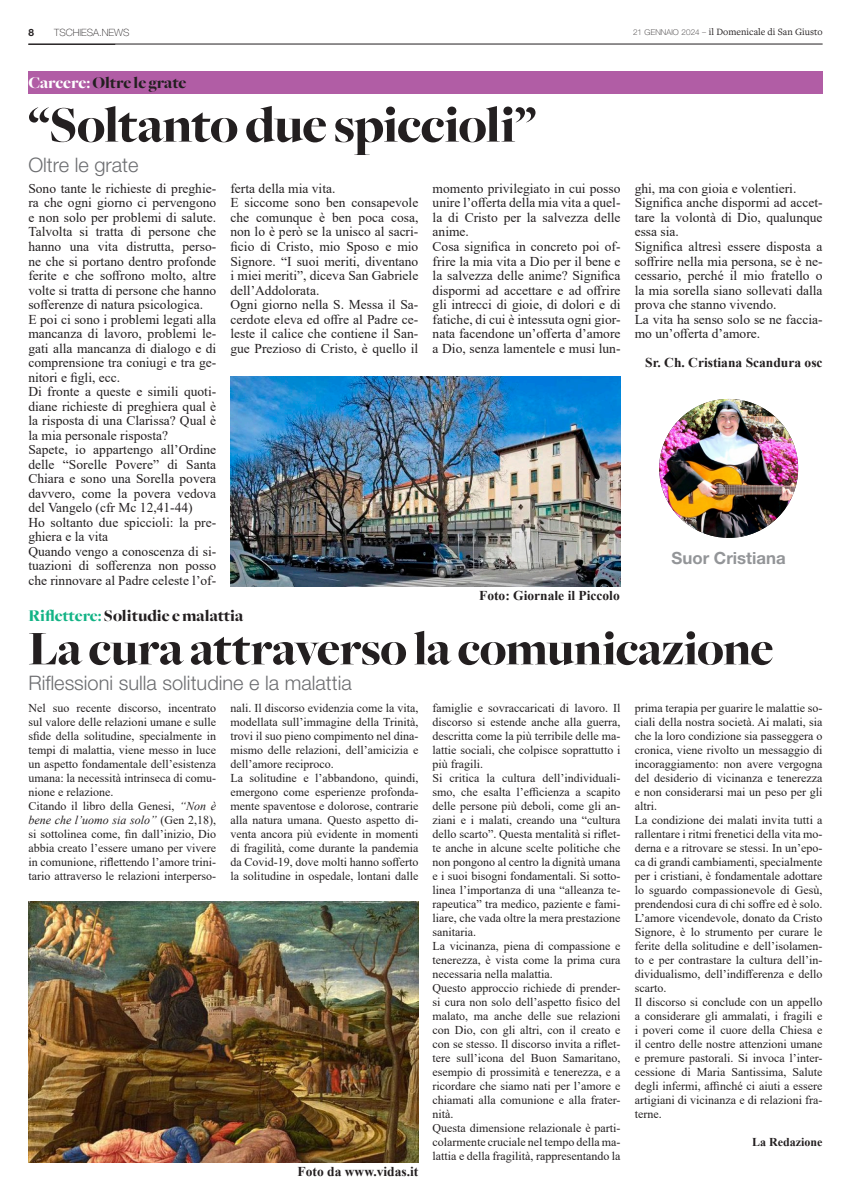
<style>
.page{position:relative;width:851px;height:1191px;background:#fff}
.page>*{position:absolute;margin:0;border:0;box-sizing:border-box;transform-origin:0 0}
.t1{font:900 53px "Freight Big";letter-spacing:-.015em;color:#231f20}
.t2{font:900 50px "Freight Big";letter-spacing:-.01em;color:#231f20}
.t3{font:300 20px "Helvetica Neue LT Std";color:#6c6d70}
.t4{font:900 17px "Freight Big";color:#231f20}
.t5{font:700 16.8px "Helvetica Neue LT Std";color:#939598}
.t6{font:13.5px/14.5px "Times New Roman";color:#231f20;text-align:justify}
.t7{font:700 13.5px "Times New Roman";color:#231f20}
.t8{font:12px/14px "Times New Roman";color:#231f20;text-align:justify}
.t9{font:700 12px "Times New Roman";color:#231f20}
.t10{font:10px "Freight Text Pro";color:#231f20}
.t11{font:100 10px "Helvetica Neue LT Std";color:#231f20}
.t12{font:700 10px "Helvetica Neue LT Std";color:#231f20}
.s1{font-family:"Helvetica Neue LT Std";font-weight:100;font-size:8px}
.s2{color:#fff}
.s3{color:#12b385}
.s4{font-style:italic}
</style>
<div class="page">
<hr style="left:28px;top:44px;width:794px;height:1px;background:#231f20">
<img style="left:28px;top:901px;width:390px;height:261px">
<div style="left:28px;top:71px;width:794px;height:23px;background:#b15da5"></div>
<img style="left:230px;top:377px;width:390px;height:210px">
<img style="left:659px;top:399px;width:139px;height:139px;border-radius:69px">
<p class="t12" style="left:28px;top:26px;width:7px">8</p>
<p class="t11" style="left:54px;top:26px;width:77px">TSCHIESA.NEWS</p>
<p class="t10" style="left:633px;top:26px;width:191px"><span class="s1">21 GENNAIO 2024 –</span> il Domenicale di San Giusto</p>
<p class="t4" style="left:28px;top:73px;width:159px"><span class="s2">Carcere:</span> Oltre le grate</p>
<p class="t1" style="left:28px;top:95px;width:509px">“Soltanto due spiccioli”</p>
<p class="t3" style="left:28px;top:152px;width:112px">Oltre le grate</p>
<p class="t6" style="left:28px;top:181px;width:189px">Sono tante le richieste di preghie&shy;ra che ogni giorno ci pervengono e non solo per problemi di salute.<br>Talvolta si tratta di persone che hanno una vita distrutta, perso&shy;ne che si portano dentro profonde ferite e che soffrono molto, altre volte si tratta di persone che hanno sofferenze di natura psicologica.</p>
<p class="t6" style="left:28px;top:311px;width:189px">E poi ci sono i problemi legati alla mancanza di lavoro, problemi le&shy;gati alla mancanza di dialogo e di comprensione tra coniugi e tra ge&shy;nitori e figli, ecc.</p>
<p class="t6" style="left:28px;top:384px;width:189px">Di fronte a queste e simili quoti&shy;diane richieste di preghiera qual è la risposta di una Clarissa? Qual è la mia personale risposta?</p>
<p class="t6" style="left:28px;top:442px;width:189px">Sapete, io appartengo all’Ordine delle “Sorelle Povere” di Santa Chiara e sono una Sorella povera davvero, come la povera vedova del Vangelo (cfr Mc 12,41-44)</p>
<p class="t6" style="left:28px;top:514px;width:189px">Ho soltanto due spiccioli: la pre&shy;ghiera e la vita</p>
<p class="t6" style="left:28px;top:543px;width:189px">Quando vengo a conoscenza di si&shy;tuazioni di sofferenza non posso che rinnovare al Padre celeste l’of-</p>
<p class="t6" style="left:230px;top:181px;width:106px">ferta della mia vita.</p>
<p class="t6" style="left:230px;top:195px;width:189px">E siccome sono ben consapevole che comunque è ben poca cosa, non lo è però se la unisco al sacri&shy;ficio di Cristo, mio Sposo e mio Signore. “I suoi meriti, diventano i miei meriti”, diceva San Gabriele dell’Addolorata.</p>
<p class="t6" style="left:230px;top:297px;width:189px">Ogni giorno nella S. Messa il Sa&shy;cerdote eleva ed offre al Padre ce&shy;leste il calice che contiene il San&shy;gue Prezioso di Cristo, è quello il</p>
<p class="t6" style="left:432px;top:181px;width:189px">momento privilegiato in cui posso unire l’offerta della mia vita a quel&shy;la di Cristo per la salvezza delle anime.</p>
<p class="t6" style="left:432px;top:239px;width:189px">Cosa significa in concreto poi of&shy;frire la mia vita a Dio per il bene e la salvezza delle anime? Significa dispormi ad accettare e ad offrire gli intrecci di gioie, di dolori e di fatiche, di cui è intessuta ogni gior&shy;nata facendone un’offerta d’amore a Dio, senza lamentele e musi lun-</p>
<p class="t7" style="left:479px;top:586px;width:142px">Foto: Giornale il Piccolo</p>
<p class="t6" style="left:634px;top:181px;width:163px">ghi, ma con gioia e volentieri.</p>
<p class="t6" style="left:634px;top:195px;width:189px">Significa anche dispormi ad accet&shy;tare la volontà di Dio, qualunque essa sia.</p>
<p class="t6" style="left:634px;top:239px;width:189px">Significa altresì essere disposta a soffrire nella mia persona, se è ne&shy;cessario, perché il mio fratello o la mia sorella siano sollevati dalla prova che stanno vivendo.</p>
<p class="t6" style="left:634px;top:311px;width:189px">La vita ha senso solo se ne faccia&shy;mo un’offerta d’amore.</p>
<p class="t7" style="left:645px;top:353px;width:179px">Sr. Ch. Cristiana Scandura osc</p>
<p class="t5" style="left:671px;top:548px;width:116px">Suor Cristiana</p>
<p class="t4" style="left:28px;top:606px;width:216px"><span class="s3">Riflettere:</span> Solitudie e malattia</p>
<p class="t2" style="left:28px;top:621px;width:746px">La cura attraverso la comunicazione</p>
<p class="t8" style="left:28px;top:700px;width:189px">Nel suo recente discorso, incentrato sul valore delle relazioni umane e sulle sfide della solitudine, specialmente in tempi di malattia, viene messo in luce un aspetto fondamentale dell’esistenza umana: la necessità intrinseca di comu&shy;nione e relazione.</p>
<p class="t8" style="left:28px;top:798px;width:189px">Citando il libro della Genesi, <span class="s4">“Non è bene che l’uomo sia solo”</span> (Gen 2,18), si sottolinea come, fin dall’inizio, Dio abbia creato l’essere umano per vivere in comunione, riflettendo l’amore trini&shy;tario attraverso le relazioni interperso-</p>
<p class="t3" style="left:28px;top:670px;width:325px">Riflessioni sulla solitudine e la malattia</p>
<p class="t8" style="left:432px;top:700px;width:189px">famiglie e sovraccaricati di lavoro. Il discorso si estende anche alla guerra, descritta come la più terribile delle ma&shy;lattie sociali, che colpisce soprattutto i più fragili.</p>
<p class="t8" style="left:432px;top:770px;width:189px">Si critica la cultura dell’individuali&shy;smo, che esalta l’efficienza a scapito delle persone più deboli, come gli an&shy;ziani e i malati, creando una “cultura dello scarto”. Questa mentalità si riflet&shy;te anche in alcune scelte politiche che non pongono al centro la dignità umana e i suoi bisogni fondamentali. Si sotto&shy;linea l’importanza di una “alleanza te&shy;rapeutica” tra medico, paziente e fami&shy;liare, che vada oltre la mera prestazione sanitaria.</p>
<p class="t8" style="left:432px;top:938px;width:189px">La vicinanza, piena di compassione e tenerezza, è vista come la prima cura necessaria nella malattia.</p>
<p class="t8" style="left:432px;top:980px;width:189px">Questo approccio richiede di prender&shy;si cura non solo dell’aspetto fisico del malato, ma anche delle sue relazioni con Dio, con gli altri, con il creato e con se stesso. Il discorso invita a riflet&shy;tere sull’icona del Buon Samaritano, esempio di prossimità e tenerezza, e a ricordare che siamo nati per l’amore e chiamati alla comunione e alla frater&shy;nità.</p>
<p class="t8" style="left:432px;top:1120px;width:189px">Questa dimensione relazionale è parti&shy;colarmente cruciale nel tempo della ma&shy;lattia e della fragilità, rappresentando la</p>
<p class="t8" style="left:634px;top:700px;width:189px">prima terapia per guarire le malattie so&shy;ciali della nostra società. Ai malati, sia che la loro condizione sia passeggera o cronica, viene rivolto un messaggio di incoraggiamento: non avere vergogna del desiderio di vicinanza e tenerezza e non considerarsi mai un peso per gli altri.</p>
<p class="t8" style="left:634px;top:812px;width:189px">La condizione dei malati invita tutti a rallentare i ritmi frenetici della vita mo&shy;derna e a ritrovare se stessi. In un’epo&shy;ca di grandi cambiamenti, specialmente per i cristiani, è fondamentale adottare lo sguardo compassionevole di Gesù, prendendosi cura di chi soffre ed è solo.</p>
<p class="t8" style="left:634px;top:910px;width:189px">L’amore vicendevole, donato da Cristo Signore, è lo strumento per curare le ferite della solitudine e dell’isolamen&shy;to e per contrastare la cultura dell’in&shy;dividualismo, dell’indifferenza e dello scarto.</p>
<p class="t8" style="left:634px;top:994px;width:189px">Il discorso si conclude con un appello a considerare gli ammalati, i fragili e i poveri come il cuore della Chiesa e il centro delle nostre attenzioni umane e premure pastorali. Si invoca l’inter&shy;cessione di Maria Santissima, Salute degli infermi, affinché ci aiuti a essere artigiani di vicinanza e di relazioni fra&shy;terne.</p>
<p class="t9" style="left:752px;top:1133px;width:72px">La Redazione</p>
<p class="t8" style="left:230px;top:700px;width:189px">nali. Il discorso evidenzia come la vita, modellata sull’immagine della Trinità, trovi il suo pieno compimento nel dina&shy;mismo delle relazioni, dell’amicizia e dell’amore reciproco.</p>
<p class="t8" style="left:230px;top:770px;width:189px">La solitudine e l’abbandono, quindi, emergono come esperienze profonda&shy;mente spaventose e dolorose, contrarie alla natura umana. Questo aspetto di&shy;venta ancora più evidente in momenti di fragilità, come durante la pandemia da Covid-19, dove molti hanno sofferto la solitudine in ospedale, lontani dalle</p>
<p class="t7" style="left:297px;top:1161px;width:122px">Foto da www.vidas.it</p>
</div>
